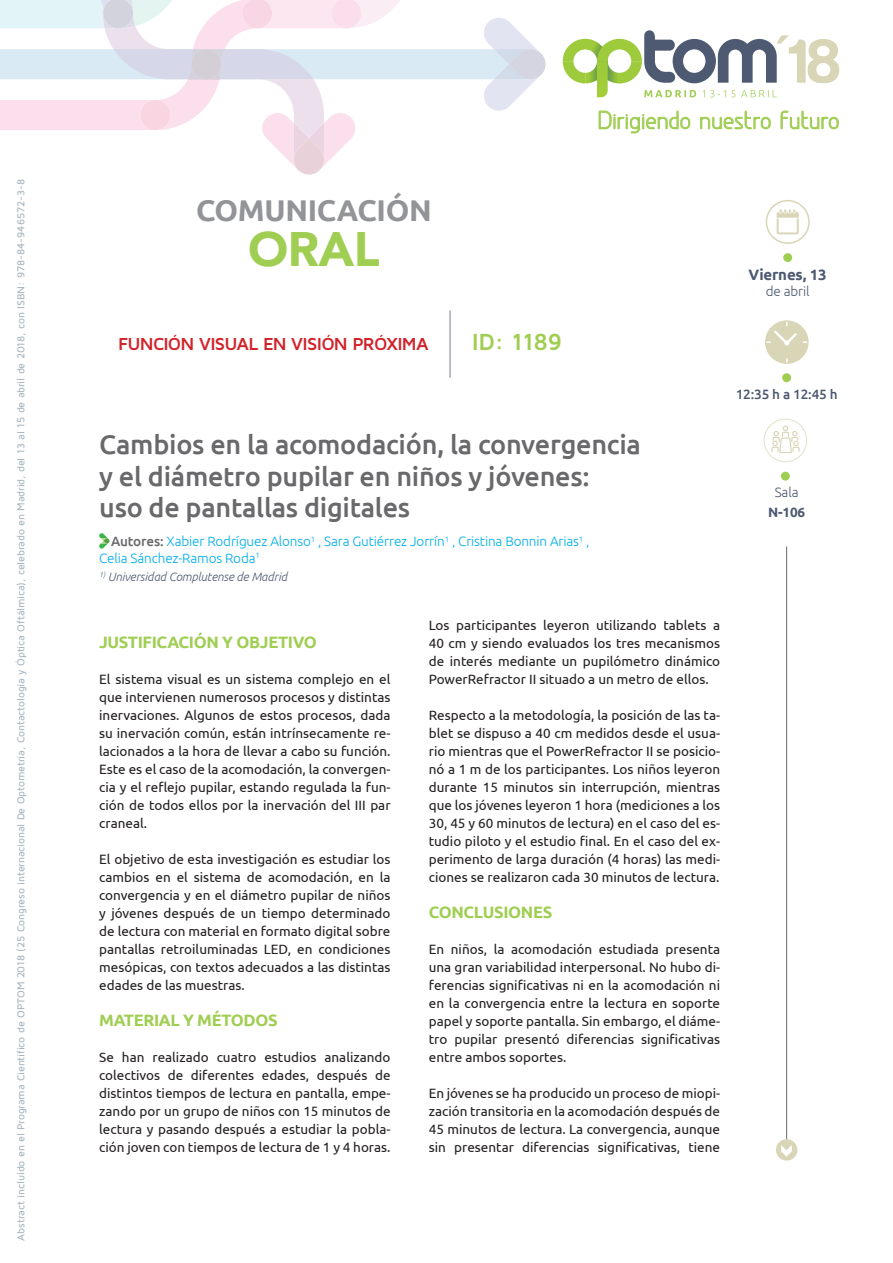
<style>
.page{position:relative;width:893px;height:1263px;background:#fff}
.page>*{position:absolute;margin:0;border:0;box-sizing:border-box;transform-origin:0 0}
.t1{font:900 48.3px "Avenir";color:#a0ce53}
.t2{font:700 30px "Ubuntu";letter-spacing:-.01em;color:#929497}
.t3{font:500 27px/31.5px "Ubuntu";letter-spacing:-.01em;color:#69696c}
.t4{font:700 24.15px "Maven Pro";color:#a0ce53}
.t5{font:23.4px "Greyscale Basic";color:#a0ce53}
.t6{font:700 18px "Maven Pro";letter-spacing:-.045em;color:#d1232a}
.t7{font:700 16.5px "Ubuntu";letter-spacing:-.02em;color:#a0ce53}
.t8{font:700 15px "Ubuntu";letter-spacing:-.01em;color:#4e5a71}
.t9{font:13.5px/18px "Ubuntu";color:#231f20;text-align:justify}
.t10{font:300 13.5px/16.5px "Ubuntu";letter-spacing:-.01em;color:#00aee8}
.t11{font:500 13.5px "Ubuntu";letter-spacing:-.01em;color:#4e5a71}
.t12{font:300 13.5px "Ubuntu";letter-spacing:-.01em;color:#4e5a71}
.t13{font:700 13.5px "Ubuntu";color:#4e5a71}
.t14{font:italic 300 12px "Ubuntu";letter-spacing:-.01em;color:#4e5a71}
.t15{font:500 10.5px "Maven Pro";letter-spacing:-.015em;color:#a5b4be}
.s1{font-weight:500;color:#69696c}
</style>
<div class="page">
<svg style="left:563px;top:30px;width:276px;height:67px"></svg>
<svg style="left:599px;top:111px;width:91px;height:22px"></svg>
<svg style="left:700px;top:111px;width:71px;height:18px"></svg>
<svg style="left:781px;top:111px;width:58px;height:18px"></svg>
<svg style="left:0;top:0;width:545px;height:175px"></svg>
<div style="left:776px;top:1139px;width:21px;height:21px;background:#d9d6b7;border-radius:50%"></div>
<svg style="left:781px;top:1145px;width:11px;height:12px"></svg>
<div style="left:783px;top:253px;width:9px;height:9px;background:#a0ce53;border-radius:50%"></div>
<div style="left:766px;top:200px;width:44px;height:44px;border:2px solid #d9d6b7;border-radius:50%"></div>
<svg style="left:777px;top:209px;width:22px;height:25px"></svg>
<div style="left:781px;top:472px;width:9px;height:9px;background:#a0ce53;border-radius:50%"></div>
<div style="left:764px;top:419px;width:43px;height:43px;border:1px solid #dfe2c7;border-radius:50%"></div>
<svg style="left:771px;top:425px;width:29px;height:28px"></svg>
<div style="left:782px;top:373px;width:9px;height:9px;background:#a0ce53;border-radius:50%"></div>
<svg style="left:765px;top:320px;width:44px;height:44px"></svg>
<hr style="left:786px;top:546px;width:1px;height:593px;background:#69696c">
<svg style="left:99px;top:533px;width:10px;height:16px"></svg>
<hr style="left:450px;top:310px;width:1px;height:68px;background:#7a8086">
<p class="t15" style="left:14px;top:1240px;width:1063px;rotate:-90deg">Abstract incluido en el Programa Científico de OPTOM 2018 (25 Congreso internacional De Optometría, Contactología y Óptica Oftálmica), celebrado en Madrid, del 13 al 15 de abril de 2018, con ISBN: 978-84-946572-3-8</p>
<h2 class="t2" style="left:196px;top:192px;width:237px">COMUNICACIÓN</h2>
<h1 class="t1" style="left:248px;top:208px;width:133px">ORAL</h1>
<h3 class="t6" style="left:118px;top:332px;width:312px">FUNCIÓN VISUAL EN VISIÓN PRÓXIMA</h3>
<h3 class="t4" style="left:472px;top:327px;width:92px">ID: 1189</h3>
<h3 class="t5" style="left:597px;top:106px;width:244px">Dirigiendo nuestro futuro</h3>
<p class="t8" style="left:749px;top:265px;width:79px">VIERNES, 13</p>
<p class="t12" style="left:766px;top:283px;width:45px">de abril</p>
<p class="t11" style="left:736px;top:385px;width:103px">12:35 h a 12:45 h</p>
<h3 class="t3" style="left:99px;top:428px;width:543px">Cambios en la acomodación, la convergencia y el diámetro pupilar en niños y jóvenes:<br>uso de pantallas digitales</h3>
<p class="t10" style="left:99px;top:533px;width:492px;text-indent:12px"><span class="s1">Autores:</span> Xabier Rodríguez Alonso<sup>1</sup> , Sara Gutiérrez Jorrín<sup>1</sup> , Cristina Bonnin Arias<sup>1</sup> ,<br>Celia Sánchez-Ramos Roda<sup>1</sup></p>
<p class="t14" style="left:99px;top:569px;width:189px"><sup>1)</sup> Universidad Complutense de Madrid</p>
<p class="t7" style="left:99px;top:632px;width:63px">JUSTI FICACIÓN</p>
<p class="t7" style="left:222px;top:632px;width:94px">Y OBJETIVO</p>
<p class="t9" style="left:99px;top:670px;width:293px">El sistema visual es un sistema complejo en el que intervienen numerosos procesos y distintas inervaciones. Algunos de estos procesos, dada su inervación común, están intrínsecamente re&shy;lacionados a la hora de llevar a cabo su función.<br>Este es el caso de la acomodación, la convergen&shy;cia y el reflejo pupilar, estando regulada la fun&shy;ción de todos ellos por la inervación del III par craneal.</p>
<p class="t9" style="left:99px;top:850px;width:293px">El objetivo de esta investigación es estudiar los cambios en el sistema de acomodación, en la convergencia y en el diámetro pupilar de niños y jóvenes después de un tiempo determinado de lectura con material en formato digital sobre pantallas retroiluminadas LED, en condiciones mesópicas, con textos adecuados a las distintas edades de las muestras.</p>
<p class="t7" style="left:99px;top:1010px;width:180px">MATERIAL Y MÉTODOS</p>
<p class="t9" style="left:99px;top:1048px;width:293px">Se han realizado cuatro estudios analizando colectivos de diferentes edades, después de distintos tiempos de lectura en pantalla, empe&shy;zando por un grupo de niños con 15 minutos de lectura y pasando después a estudiar la pobla&shy;ción joven con tiempos de lectura de 1 y 4 horas.</p>
<p class="t9" style="left:429px;top:616px;width:293px">Los participantes leyeron utilizando tablets a 40 cm y siendo evaluados los tres mecanismos de interés mediante un pupilómetro dinámico PowerRefractor II situado a un metro de ellos.</p>
<p class="t9" style="left:429px;top:706px;width:293px">Respecto a la metodología, la posición de las ta&shy;blet se dispuso a 40 cm medidos desde el usua&shy;rio mientras que el PowerRefractor II se posicio&shy;nó a 1 m de los participantes. Los niños leyeron durante 15 minutos sin interrupción, mientras que los jóvenes leyeron 1 hora (mediciones a los 30, 45 y 60 minutos de lectura) en el caso del es&shy;tudio piloto y el estudio final. En el caso del ex&shy;perimento de larga duración (4 horas) las medi&shy;ciones se realizaron cada 30 minutos de lectura.</p>
<p class="t7" style="left:429px;top:902px;width:13px">CONC</p>
<p class="t7" style="left:474px;top:902px;width:80px">LUSION ES</p>
<p class="t9" style="left:429px;top:940px;width:293px">En niños, la acomodación estudiada presenta una gran variabilidad interpersonal. No hubo di&shy;ferencias significativas ni en la acomodación ni en la convergencia entre la lectura en soporte papel y soporte pantalla. Sin embargo, el diáme&shy;tro pupilar presentó diferencias significativas entre ambos soportes.</p>
<p class="t9" style="left:429px;top:1084px;width:293px">En jóvenes se ha producido un proceso de miopi&shy;zación transitoria en la acomodación después de 45 minutos de lectura. La convergencia, aunque sin presentar diferencias significativas, tiene</p>
<p class="t12" style="left:775px;top:484px;width:25px">Sala</p>
<p class="t13" style="left:768px;top:504px;width:39px">N-106</p>
</div>
